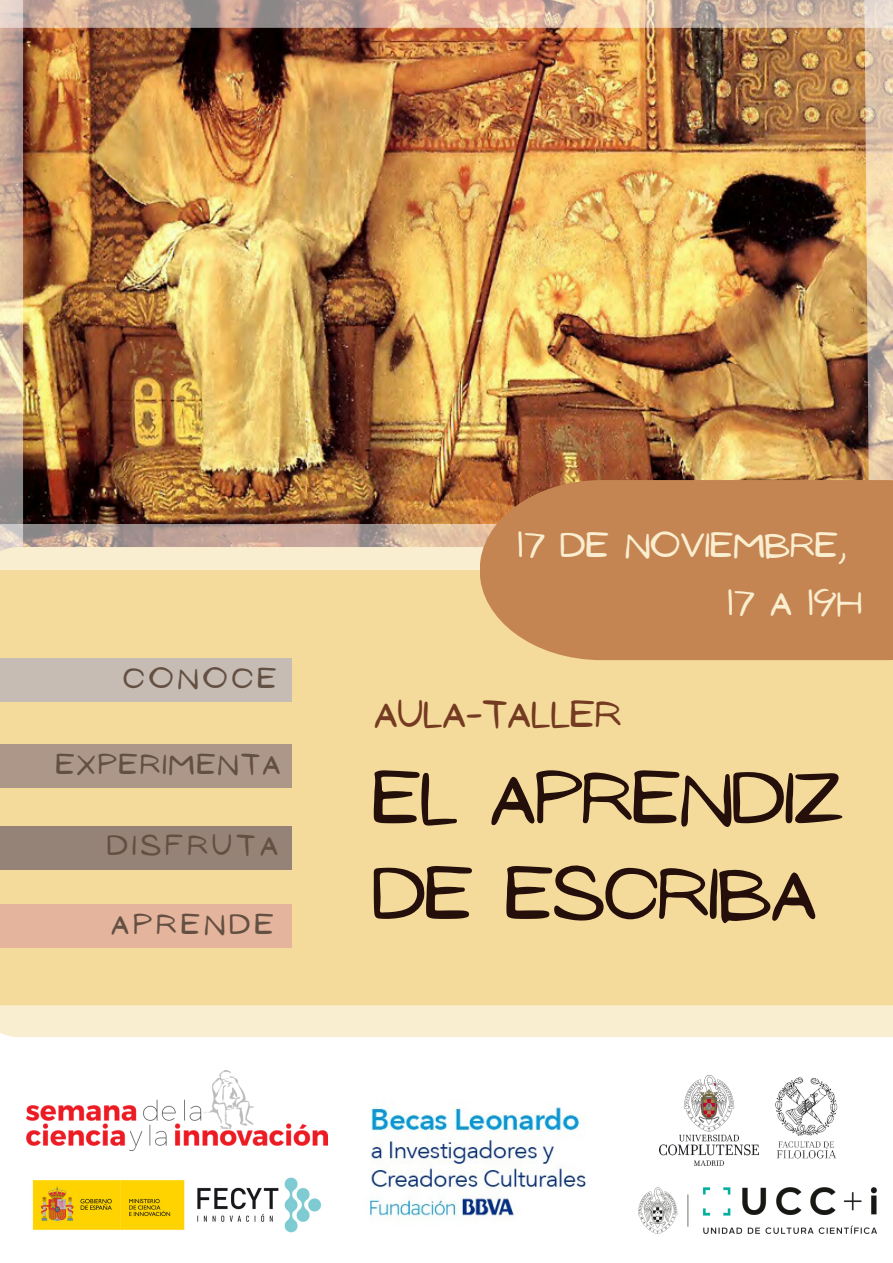
<style>
.page{position:relative;width:893px;height:1263px;background:#fff}
.page>*{position:absolute;margin:0;border:0;box-sizing:border-box;transform-origin:0 0}
.t1{font:68.4px/95.6px "NF Ananias Regular";letter-spacing:-.025em;color:#250f0b}
.t2{font:34.5px "NF Ananias Regular";color:#743a22}
.t3{font:32.25px "NF Ananias Regular";color:#faeed0}
.t4{font:26.33px "NF Ananias Regular";letter-spacing:.165em;color:#645043}
.t5{font:26.33px "NF Ananias Regular";letter-spacing:.085em;color:#645043}
</style>
<div class="page">
<img style="left:23px;top:28px;width:818px;height:496px">
<svg style="left:0;top:28px;width:23px;height:496px;background:#c5ad99"></svg>
<img style="left:841px;top:28px;width:52px;height:1206px">
<svg style="left:0;top:0;width:893px;height:28px;background:#d0b4a1"></svg>
<div style="left:0;top:570px;width:893px;height:435px;background:#f4db9b"></div>
<svg style="left:0;top:524px;width:479px;height:46px;background:#ddcbb5"></svg>
<svg style="left:0;top:1005px;width:893px;height:46px;fill:#f9eecf"></svg>
<img style="left:369px;top:1106px;width:217px;height:111px">
<img style="left:659px;top:1075px;width:99px;height:90px">
<img style="left:775px;top:1075px;width:70px;height:90px">
<svg style="left:479px;top:480px;width:414px;height:180px;background:#c68855"></svg>
<div style="left:0;top:658px;width:291px;height:44px;background:#c6bcb3"></div>
<div style="left:0;top:826px;width:291px;height:43px;background:#968377"></div>
<div style="left:0;top:744px;width:291px;height:44px;background:#ac9789"></div>
<div style="left:0;top:904px;width:291px;height:44px;background:#e4b49d"></div>
<img style="left:27px;top:1070px;width:300px;height:80px">
<img style="left:639px;top:1187px;width:237px;height:46px">
<img style="left:32px;top:1177px;width:290px;height:56px">
<p class="t4" style="left:123px;top:663px;width:155px">CONOCE</p>
<p class="t5" style="left:56px;top:749px;width:226px">EXPERIMENTA</p>
<p class="t4" style="left:107px;top:831px;width:172px">DISFRUTA</p>
<p class="t4" style="left:111px;top:909px;width:164px">APRENDE</p>
<p class="t3" style="left:518px;top:527px;width:330px">17 DE NOVIEMBRE,</p>
<p class="t3" style="left:728px;top:585px;width:136px">17 A 19H</p>
<p class="t2" style="left:374px;top:695px;width:249px">AULA-TALLER</p>
<p class="t1" style="left:372px;top:752px;width:473px">EL APRENDIZ<br>DE ESCRIBA</p>
</div>
